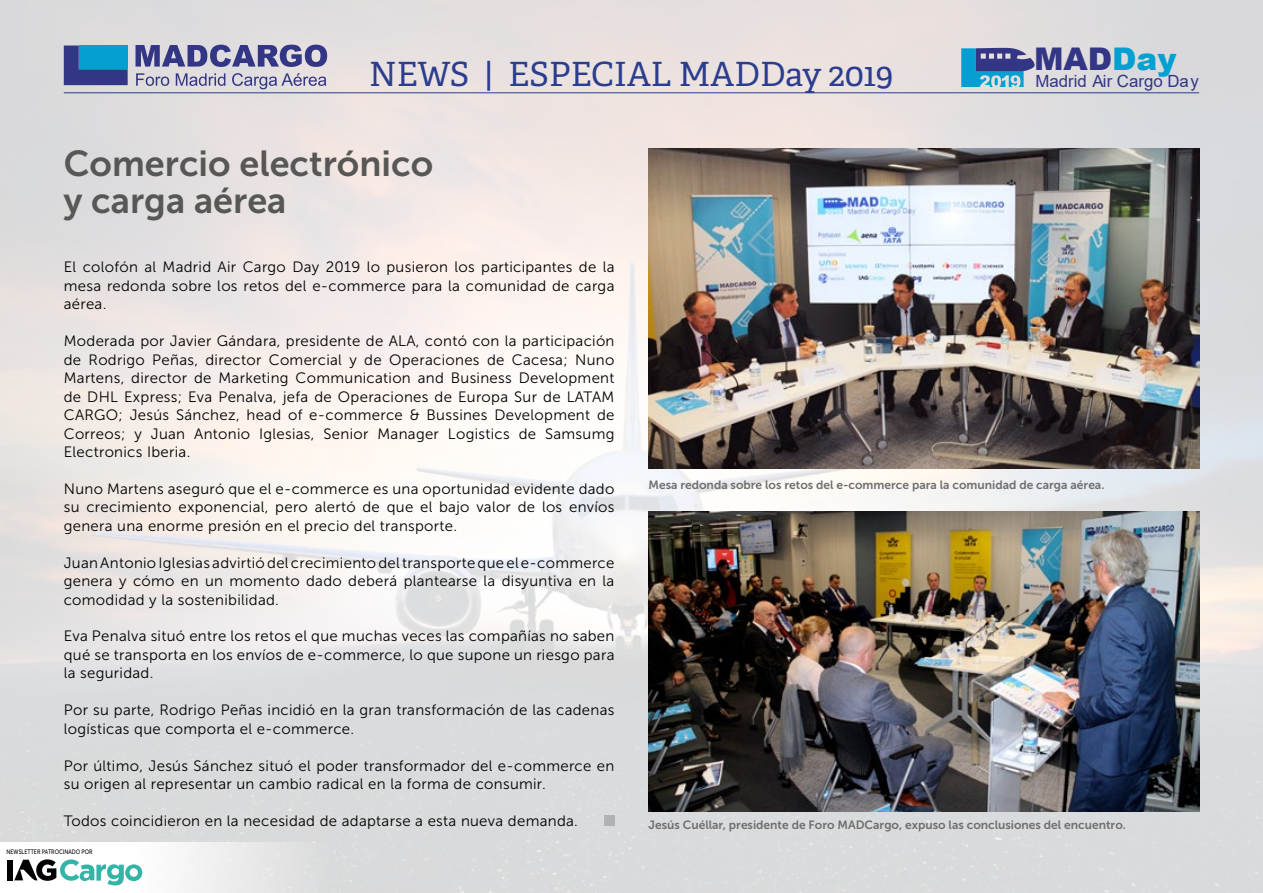
<style>
.page{position:relative;width:1263px;height:893px;background:#fff}
.page>*{position:absolute;margin:0;border:0;box-sizing:border-box;transform-origin:0 0}
.t1{font:36px/37.5px "Museo Sans 700";color:#575756}
.t2{font:33.3px "Adelle PE";color:#2b3d8e}
.t3{font:900 31.2px "Arial";color:#333684}
.t4{font:16.8px "Arial";color:#333684}
.t5{font:15px/18.5px "Museo Sans 300";letter-spacing:.02em;color:#000;text-align:justify}
.t6{font:12px "Museo Sans 700";color:#706f6f}
.t7{font:6.45px "Museo Sans 500";color:#000;scale:.83 1}
.s1{color:#05a0d1}
</style>
<div class="page">
<img style="left:0;top:0;width:1263px;height:893px">
<hr style="left:64px;top:92px;width:1135px;height:1px;background:#2b3d8e">
<svg style="left:961px;top:48px;width:75px;height:39px;background:#548ab8"></svg>
<div style="left:0;top:842px;width:588px;height:51px;background:linear-gradient(to right,#fff,#cfd0d1)"></div>
<div style="left:7px;top:860px;width:6px;height:20px;background:#000"></div>
<svg style="left:14px;top:859px;width:128px;height:26px"></svg>
<svg style="left:136px;top:45px;width:191px;height:22px;background:#7879a8"></svg>
<svg style="left:136px;top:73px;width:33px;height:13px"></svg>
<svg style="left:176px;top:73px;width:49px;height:13px"></svg>
<svg style="left:232px;top:73px;width:94px;height:16px;background:#b8b5c8"></svg>
<svg style="left:64px;top:46px;width:64px;height:39px;background:#1f67a7"></svg>
<img style="left:648px;top:149px;width:551px;height:319px">
<img style="left:648px;top:511px;width:551px;height:301px">
<div style="left:604px;top:815px;width:10px;height:11px;background:#b3b2b2"></div>
<h2 class="t2" style="left:369px;top:50px;width:526px">NEWS | ESPECIAL MADDay 2019</h2>
<h1 class="t1" style="left:64px;top:145px;width:371px">Comercio electrónico y carga aérea</h1>
<h3 class="t3" style="left:1034px;top:37px;width:144px">MAD<span class="s1">Day</span></h3>
<p class="t4" style="left:1035px;top:70px;width:165px">Madrid Air Cargo Day</p>
<p class="t5" style="left:64px;top:258px;width:552px">El colofón al Madrid Air Cargo Day 2019 lo pusieron los participantes de la mesa redonda sobre los retos del e-commerce para la comunidad de carga aérea.</p>
<p class="t5" style="left:64px;top:332px;width:552px">Moderada por Javier Gándara, presidente de ALA, contó con la participación de Rodrigo Peñas, director Comercial y de Operaciones de Cacesa; Nuno Martens, director de Marketing Communication and Business Development de DHL Express; Eva Penalva, jefa de Operaciones de Europa Sur de LATAM CARGO; Jesús Sánchez, head of e-commerce &amp; Bussines Development de Correos; y Juan Antonio Iglesias, Senior Manager Logistics de Samsumg Electronics Iberia.</p>
<p class="t5" style="left:64px;top:480px;width:552px">Nuno Martens aseguró que el e-commerce es una oportunidad evidente dado su crecimiento exponencial, pero alertó de que el bajo valor de los envíos genera una enorme presión en el precio del transporte.</p>
<p class="t5" style="left:64px;top:553px;width:552px">Juan Antonio Iglesias advirtió del crecimiento del transporte que el e-commerce genera y cómo en un momento dado deberá plantearse la disyuntiva en la comodidad y la sostenibilidad.</p>
<p class="t5" style="left:64px;top:627px;width:552px">Eva Penalva situó entre los retos el que muchas veces las compañías no saben qué se transporta en los envíos de e-commerce, lo que supone un riesgo para la seguridad.</p>
<p class="t5" style="left:64px;top:701px;width:552px">Por su parte, Rodrigo Peñas incidió en la gran transformación de las cadenas logísticas que comporta el e-commerce.</p>
<p class="t5" style="left:64px;top:756px;width:552px">Por último, Jesús Sánchez situó el poder transformador del e-commerce en su origen al representar un cambio radical en la forma de consumir.</p>
<p class="t5" style="left:64px;top:812px;width:516px">Todos coincidieron en la necesidad de adaptarse a esta nueva demanda.</p>
<p class="t7" style="left:7px;top:848px;width:105px">NEWSLETTER PATROCINADO POR</p>
<p class="t6" style="left:648px;top:478px;width:457px">Mesa redonda sobre los retos del e-commerce para la comunidad de carga aérea.</p>
<p class="t6" style="left:648px;top:818px;width:479px">Jesús Cuéllar, presidente de Foro MADCargo, expuso las conclusiones del encuentro.</p>
</div>
